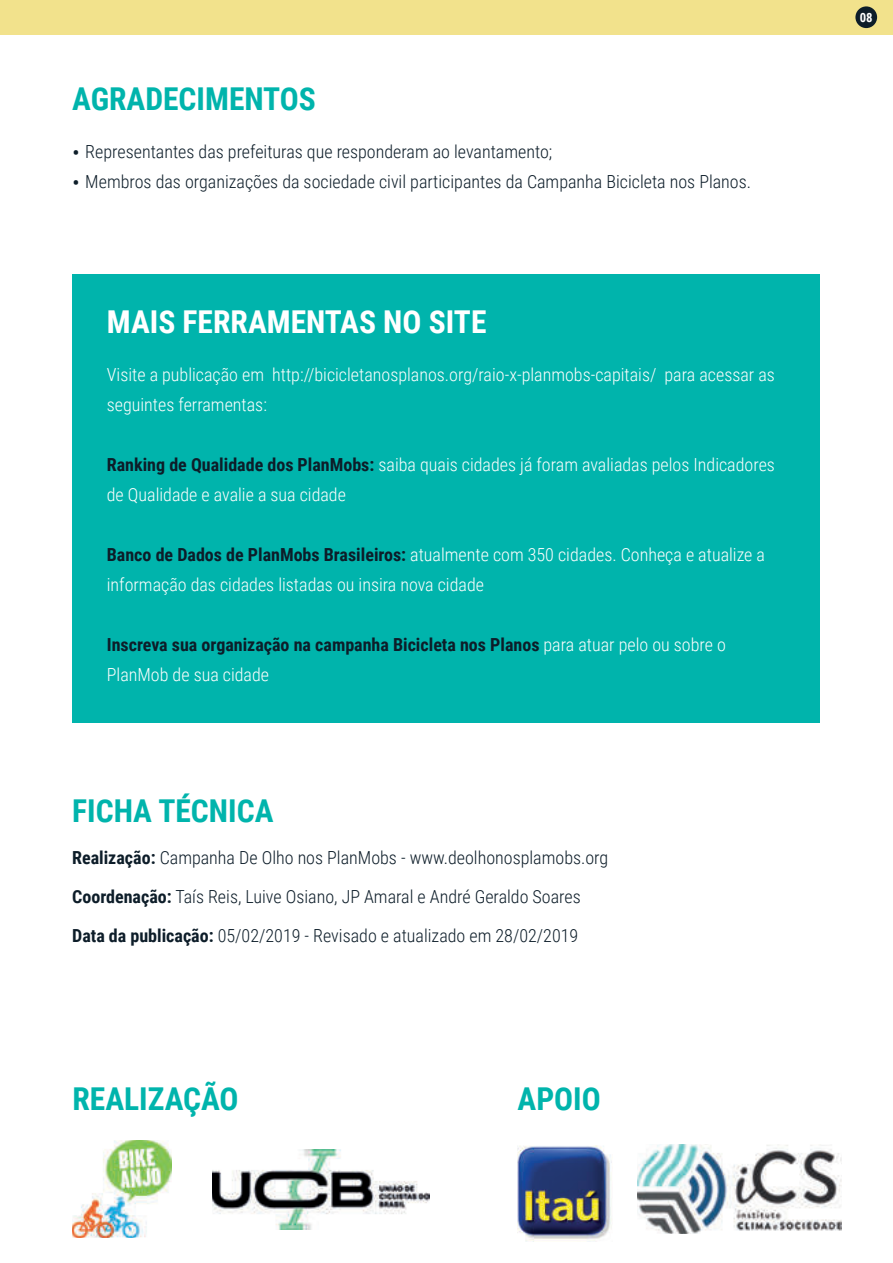
<style>
.page{position:relative;width:893px;height:1263px;background:#fff}
.page>*{position:absolute;margin:0;border:0;box-sizing:border-box;transform-origin:0 0}
.t1{font:700 31.5px "Roboto Condensed";color:#00b4ac}
.t2{font:700 31.5px "Roboto Condensed";color:#fff}
.t3{font:300 18px/30px "Roboto Condensed";color:#fff}
.t4{font:300 18px/39px "Roboto Condensed";color:#0d1d29}
.t5{font:700 18px/30px "Roboto Condensed";color:#0d1d29}
.t6{font:700 12.75px "Roboto Condensed";color:#fff}
.s1{font-size:24px}
.s2{font-weight:700;color:#0d1d29}
.s3{font-weight:300;color:#fff}
.s4{font-weight:700}
</style>
<div class="page">
<div style="left:72px;top:274px;width:747px;height:448px;background:#00b4ac"></div>
<div style="left:0;top:0;width:893px;height:34px;background:#f2e28c"></div>
<img style="left:637px;top:1144px;width:204px;height:90px">
<img style="left:72px;top:1140px;width:99px;height:98px">
<img style="left:212px;top:1150px;width:218px;height:80px">
<img style="left:517px;top:1145px;width:95px;height:96px">
<div style="left:855px;top:6px;width:22px;height:22px;background:#0d1d29;border-radius:50%"></div>
<h1 class="t1" style="left:72px;top:85px;width:245px">AGRADECIMENTOS</h1>
<p class="t4" style="left:72px;top:138px;width:680px;line-height:30px"><span class="s1">ï</span> Representantes das prefeituras que responderam ao levantamento;<br><span class="s1">ï</span> Membros das organizações da sociedade civil participantes da Campanha Bicicleta nos Planos.</p>
<h1 class="t2" style="left:107px;top:308px;width:381px">MAIS FERRAMENTAS NO SITE</h1>
<p class="t3" style="left:107px;top:361px;width:669px">Visite a publicação em http://bicicletanosplanos.org/raio-x-planmobs-capitais/ para acessar as seguintes ferramentas:</p>
<p class="t3" style="left:107px;top:451px;width:670px"><span class="s2">Ranking de Qualidade dos PlanMobs:</span> saiba quais cidades já foram avaliadas pelos Indicadores de Qualidade e avalie a sua cidade</p>
<p class="t3" style="left:107px;top:541px;width:660px"><span class="s2">Banco de Dados de PlanMobs Brasileiros:</span> atualmente com 350 cidades. Conheça e atualize a informação das cidades listadas ou insira nova cidade</p>
<p class="t5" style="left:107px;top:631px;width:620px">Inscreva sua organização na campanha Bicicleta nos Planos <span class="s3">para atuar pelo ou sobre o<br>PlanMob de sua cidade</span></p>
<h1 class="t1" style="left:72px;top:797px;width:203px">FICHA TÉCNICA</h1>
<p class="t4" style="left:72px;top:839px;width:538px"><span class="s4">Realização:</span> Campanha De Olho nos PlanMobs - www.deolhonosplamobs.org<br><span class="s4">Coordenação:</span> Taís Reis, Luive Osiano, JP Amaral e André Geraldo Soares<br><span class="s4">Data da publicação:</span> 05/02/2019 - Revisado e atualizado em 28/02/2019</p>
<h1 class="t1" style="left:72px;top:1085px;width:168px">REALIZAÇÃO</h1>
<h1 class="t1" style="left:518px;top:1085px;width:85px">APOIO</h1>
<p class="t6" style="left:860px;top:11px;width:14px">08</p>
</div>
